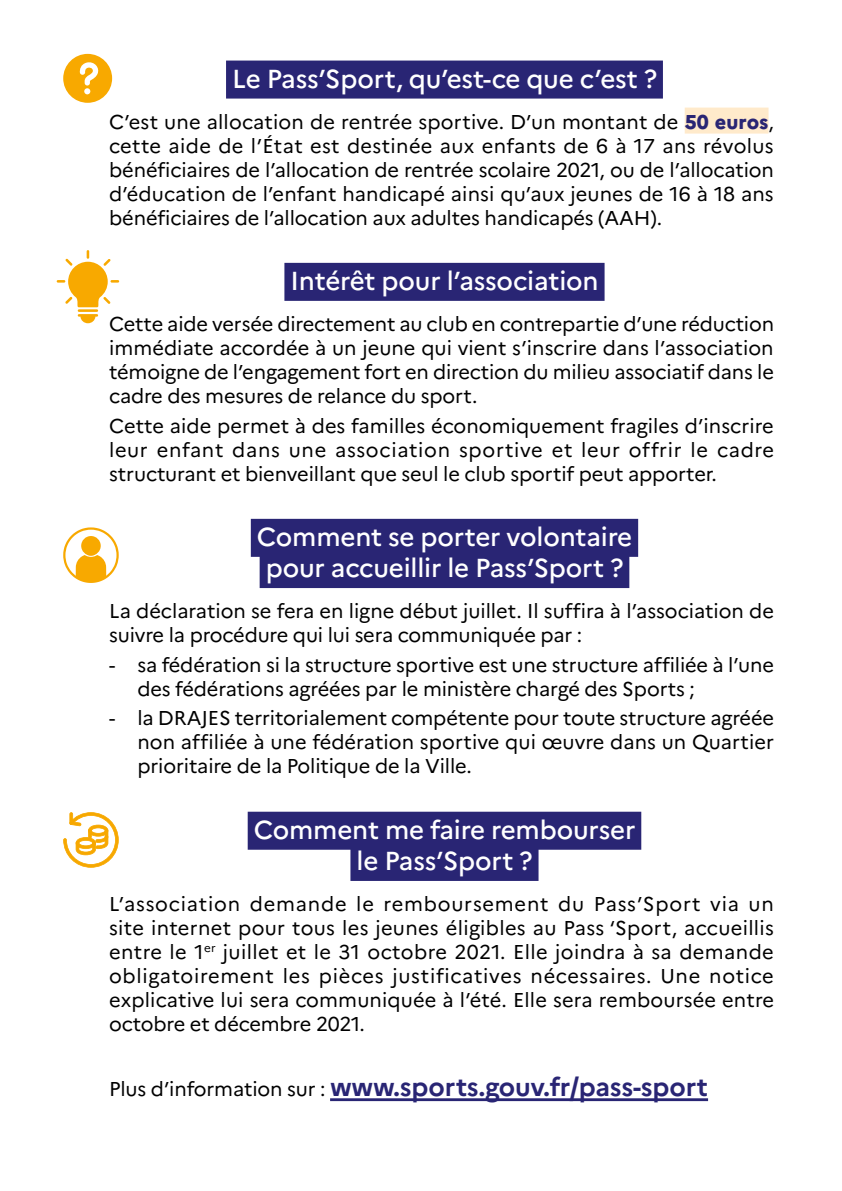
<style>
.page{position:relative;width:842px;height:1191px;background:#fff}
.page>*{position:absolute;margin:0;border:0;box-sizing:border-box;transform-origin:0 0}
.t1{font:500 26px/31.2px "Marianne";letter-spacing:-.01em;color:#fff;text-align:center}
.t2{font:700 26px "Marianne";letter-spacing:-.01em;color:#292574}
.t3{font:20px/24px "Marianne";letter-spacing:-.01em;color:#000;text-align:justify}
.s1{font-weight:800;color:#292574}
.s2{font-weight:400;font-size:20px;color:#000}
</style>
<div class="page">
<div style="left:226px;top:61px;width:437px;height:38px;background:#292574"></div>
<div style="left:685px;top:108px;width:83px;height:26px;background:#ffeacb"></div>
<div style="left:284px;top:263px;width:321px;height:38px;background:#292574"></div>
<div style="left:251px;top:519px;width:387px;height:38px;background:#292574"></div>
<div style="left:260px;top:550px;width:369px;height:38px;background:#292574"></div>
<div style="left:248px;top:811px;width:393px;height:38px;background:#292574"></div>
<div style="left:350px;top:843px;width:188px;height:38px;background:#292574"></div>
<hr style="left:330px;top:1098px;width:378px;height:3px;background:#292574">
<svg style="left:63px;top:812px;width:56px;height:55px"></svg>
<svg style="left:63px;top:54px;width:49px;height:49px"></svg>
<svg style="left:63px;top:527px;width:56px;height:56px"></svg>
<hr style="left:78px;top:309px;width:20px;height:3px;background:#f8a900">
<svg style="left:78px;top:314px;width:20px;height:9px"></svg>
<svg style="left:57px;top:250px;width:62px;height:57px"></svg>
<h1 class="t1" style="left:232px;top:63px;width:426px">Le Pass’Sport, qu’est-ce que c’est ?</h1>
<p class="t3" style="left:109px;top:109px;width:666px">C’est une allocation de rentrée sportive. D’un montant de <span class="s1">50 euros</span>, cette aide de l’État est destinée aux enfants de 6 à 17 ans révolus bénéficiaires de l’allocation de rentrée scolaire 2021, ou de l’allocation d’éducation de l’enfant handicapé ainsi qu’aux jeunes de 16 à 18 ans bénéficiaires de l’allocation aux adultes handicapés (AAH).</p>
<h1 class="t1" style="left:290px;top:265px;width:310px">Intérêt pour l’association</h1>
<p class="t3" style="left:109px;top:312px;width:666px">Cette aide versée directement au club en contrepartie d’une réduction immédiate accordée à un jeune qui vient s’inscrire dans l’association témoigne de l’engagement fort en direction du milieu associatif dans le cadre des mesures de relance du sport.</p>
<p class="t3" style="left:109px;top:413px;width:666px">Cette aide permet à des familles économiquement fragiles d’inscrire leur enfant dans une association sportive et leur offrir le cadre structurant et bienveillant que seul le club sportif peut apporter.</p>
<h1 class="t1" style="left:257px;top:521px;width:377px">Comment se porter volontaire pour accueillir le Pass’Sport ?</h1>
<p class="t3" style="left:109px;top:599px;width:666px">La déclaration se fera en ligne début juillet. Il suffira à l’association de suivre la procédure qui lui sera communiquée par :</p>
<p class="t3" style="left:137px;top:652px;width:638px;text-indent:-28px">- sa fédération si la structure sportive est une structure affiliée à l’une des fédérations agréées par le ministère chargé des Sports ;</p>
<p class="t3" style="left:137px;top:706px;width:638px;text-indent:-28px">- la DRAJES territorialement compétente pour toute structure agréée non affiliée à une fédération sportive qui œuvre dans un Quartier prioritaire de la Politique de la Ville.</p>
<h1 class="t1" style="left:254px;top:814px;width:383px">Comment me faire rembourser le Pass’Sport ?</h1>
<p class="t3" style="left:109px;top:891px;width:666px">L’association demande le remboursement du Pass’Sport via un site internet pour tous les jeunes éligibles au Pass ‘Sport, accueillis entre le 1<sup>er</sup> juillet et le 31 octobre 2021. Elle joindra à sa demande obligatoirement les pièces justificatives nécessaires. Une notice explicative lui sera communiquée à l’été. Elle sera remboursée entre octobre et décembre 2021.</p>
<h1 class="t2" style="left:109px;top:1071px;width:600px"><span class="s2">Plus d’information sur :</span> www.sports.gouv.fr/pass-sport</h1>
</div>
